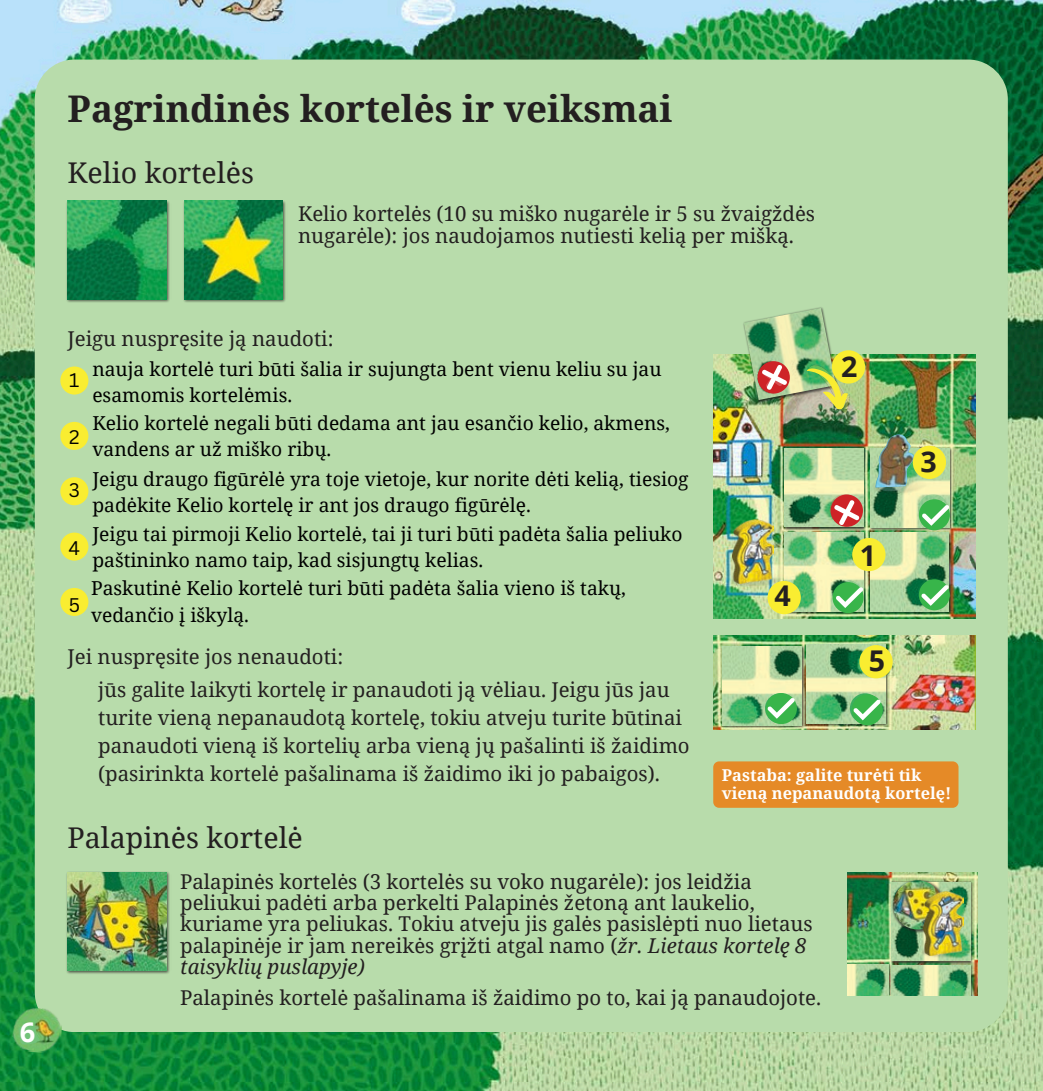
<style>
.page{position:relative;width:1043px;height:1091px;background:#fff}
.page>*{position:absolute;margin:0;border:0;box-sizing:border-box;transform-origin:0 0}
.t1{font:700 36.75px "Noto Serif";color:#231f20}
.t2{font:28.53px "Noto Serif";color:#231f20}
.t3{font:700 28.53px "Open Sans";color:#231f20}
.t4{font:700 27.3px "Open Sans";color:#fff}
.t5{font:20.47px/21.3px "Noto Serif";color:#231f20}
.t6{font:19.25px/26.2px "Noto Serif";color:#000}
.t7{font:19.07px "Canva Sans";color:#000}
.t8{font:700 16.28px/17.2px "Noto Serif";color:#fff}
.s1{font-style:italic}
</style>
<div class="page">
<img style="left:0;top:0;width:1042px;height:1091px">
<div style="left:35px;top:60px;width:972px;height:972px;background:#b8dcab;border-radius:40px"></div>
<img style="left:11px;top:1006px;width:52px;height:48px">
<svg style="left:19px;top:1025px;width:21px;height:19px"></svg>
<div style="left:60px;top:366px;width:28px;height:28px;background:#f9ed31;border-radius:50%"></div>
<div style="left:60px;top:422px;width:28px;height:28px;background:#f9ed31;border-radius:50%"></div>
<div style="left:60px;top:477px;width:28px;height:28px;background:#f9ed31;border-radius:50%"></div>
<div style="left:60px;top:532px;width:28px;height:28px;background:#f9ed31;border-radius:50%"></div>
<div style="left:60px;top:588px;width:28px;height:28px;background:#f9ed31;border-radius:50%"></div>
<div style="left:713px;top:761px;width:245px;height:47px;background:#e58a27;border-radius:6px"></div>
<img style="left:713px;top:635px;width:262px;height:95px">
<img style="left:720px;top:659px;width:85px;height:71px">
<img style="left:722px;top:659px;width:79px;height:66px">
<img style="left:804px;top:642px;width:85px;height:86px">
<img style="left:806px;top:645px;width:79px;height:78px">
<img style="left:66px;top:871px;width:104px;height:103px">
<img style="left:68px;top:872px;width:98px;height:98px">
<img style="left:847px;top:964px;width:2px;height:31px">
<img style="left:849px;top:869px;width:193px;height:161px">
<img style="left:922px;top:891px;width:41px;height:64px">
<img style="left:66px;top:200px;width:104px;height:103px">
<img style="left:67px;top:201px;width:99px;height:98px">
<img style="left:183px;top:200px;width:103px;height:103px">
<img style="left:184px;top:201px;width:99px;height:98px">
<img style="left:713px;top:354px;width:262px;height:264px">
<img style="left:741px;top:307px;width:95px;height:97px">
<img style="left:743px;top:308px;width:92px;height:92px">
<img style="left:781px;top:446px;width:172px;height:170px">
<img style="left:869px;top:566px;width:79px;height:45px">
<img style="left:784px;top:448px;width:17px;height:50px">
<img style="left:801px;top:404px;width:175px;height:162px">
<img style="left:875px;top:434px;width:39px;height:53px">
<img style="left:868px;top:470px;width:44px;height:31px">
<div style="left:830px;top:494px;width:32px;height:33px;background:#ce2327;border-radius:50%"></div>
<img style="left:713px;top:498px;width:143px;height:161px">
<img style="left:732px;top:519px;width:41px;height:65px">
<svg style="left:757px;top:362px;width:32px;height:32px"></svg>
<svg style="left:829px;top:494px;width:32px;height:33px"></svg>
<img style="left:804px;top:359px;width:48px;height:56px">
<div style="left:918px;top:499px;width:31px;height:31px;background:#38b54a;border-radius:50%"></div>
<div style="left:832px;top:582px;width:31px;height:31px;background:#38b54a;border-radius:50%"></div>
<div style="left:918px;top:579px;width:31px;height:31px;background:#38b54a;border-radius:50%"></div>
<svg style="left:832px;top:580px;width:31px;height:30px"></svg>
<svg style="left:917px;top:578px;width:31px;height:30px"></svg>
<svg style="left:917px;top:494px;width:32px;height:32px"></svg>
<div style="left:765px;top:693px;width:31px;height:31px;background:#38b54a;border-radius:50%"></div>
<svg style="left:764px;top:693px;width:31px;height:30px"></svg>
<div style="left:851px;top:694px;width:31px;height:31px;background:#38b54a;border-radius:50%"></div>
<svg style="left:849px;top:693px;width:31px;height:30px"></svg>
<div style="left:831px;top:350px;width:33px;height:33px;background:#f9ed31;border-radius:50%"></div>
<div style="left:767px;top:581px;width:33px;height:33px;background:#f9ed31;border-radius:50%"></div>
<div style="left:852px;top:538px;width:33px;height:33px;background:#f9ed31;border-radius:50%"></div>
<div style="left:859px;top:645px;width:33px;height:33px;background:#f9ed31;border-radius:50%"></div>
<div style="left:912px;top:446px;width:33px;height:33px;background:#f9ed31;border-radius:50%"></div>
<p class="t1" style="left:68px;top:83px;width:606px">Pagrindinės kortelės ir veiksmai</p>
<p class="t2" style="left:67px;top:152px;width:188px">Kelio kortelės</p>
<p class="t5" style="left:298px;top:202px;width:518px">Kelio kortelės (10 su miško nugarėle ir 5 su žvaigždės nugarėle): jos naudojamos nutiesti kelią per mišką.</p>
<p class="t4" style="left:20px;top:1013px;width:17px">6</p>
<p class="t5" style="left:67px;top:327px;width:267px">Jeigu nuspręsite ją naudoti:</p>
<p class="t7" style="left:69px;top:367px;width:12px">1</p>
<p class="t7" style="left:69px;top:423px;width:12px">2</p>
<p class="t7" style="left:69px;top:476px;width:13px">3</p>
<h3 class="t7" style="left:69px;top:534px;width:13px">4</h3>
<p class="t7" style="left:69px;top:592px;width:13px">5</p>
<h3 class="t6" style="left:92px;top:355px;width:570px">nauja kortelė turi būti šalia ir sujungta bent vienu keliu su jau esamomis kortelėmis.</h3>
<p class="t6" style="left:92px;top:409px;width:579px">Kelio kortelė negali būti dedama ant jau esančio kelio, akmens, vandens ar už miško ribų.</p>
<p class="t6" style="left:92px;top:465px;width:597px">Jeigu draugo figūrėlė yra toje vietoje, kur norite dėti kelią, tiesiog padėkite Kelio kortelę ir ant jos draugo figūrėlę.</p>
<p class="t6" style="left:92px;top:520px;width:591px">Jeigu tai pirmoji Kelio kortelė, tai ji turi būti padėta šalia peliuko paštininko namo taip, kad sisjungtų kelias.</p>
<p class="t6" style="left:91px;top:575px;width:536px">Paskutinė Kelio kortelė turi būti padėta šalia vieno iš takų, vedančio į iškylą.</p>
<p class="t5" style="left:67px;top:645px;width:277px">Jei nuspręsite jos nenaudoti:</p>
<p class="t5" style="left:98px;top:678px;width:572px">jūs galite laikyti kortelę ir panaudoti ją vėliau. Jeigu jūs jau</p>
<p class="t5" style="left:98px;top:706px;width:585px">turite vieną nepanaudotą kortelę, tokiu atveju turite būtinai</p>
<p class="t5" style="left:98px;top:734px;width:593px">panaudoti vieną iš kortelių arba vieną jų pašalinti iš žaidimo</p>
<h3 class="t5" style="left:98px;top:762px;width:563px">(pasirinkta kortelė pašalinama iš žaidimo iki jo pabaigos).</h3>
<p class="t2" style="left:67px;top:817px;width:237px">Palapinės kortelė</p>
<p class="t3" style="left:774px;top:575px;width:18px">4</p>
<p class="t3" style="left:840px;top:346px;width:18px">2</p>
<p class="t3" style="left:859px;top:536px;width:18px">1</p>
<p class="t3" style="left:868px;top:640px;width:18px">5</p>
<h3 class="t3" style="left:920px;top:442px;width:18px">3</h3>
<p class="t8" style="left:721px;top:766px;width:231px">Pastaba: galite turėti tik vieną nepanaudotą kortelę!</p>
<p class="t5" style="left:180px;top:870px;width:634px">Palapinės kortelės (3 kortelės su voko nugarėle): jos leidžia peliukui padėti arba perkelti Palapinės žetoną ant laukelio, kuriame yra peliukas. Tokiu atveju jis galės pasislėpti nuo lietaus palapinėje ir jam nereikės grįžti atgal namo (<span class="s1">žr. Lietaus kortelę 8 taisyklių puslapyje)</span></p>
<p class="t5" style="left:180px;top:986px;width:642px">Palapinės kortelė pašalinama iš žaidimo po to, kai ją panaudojote.</p>
</div>
